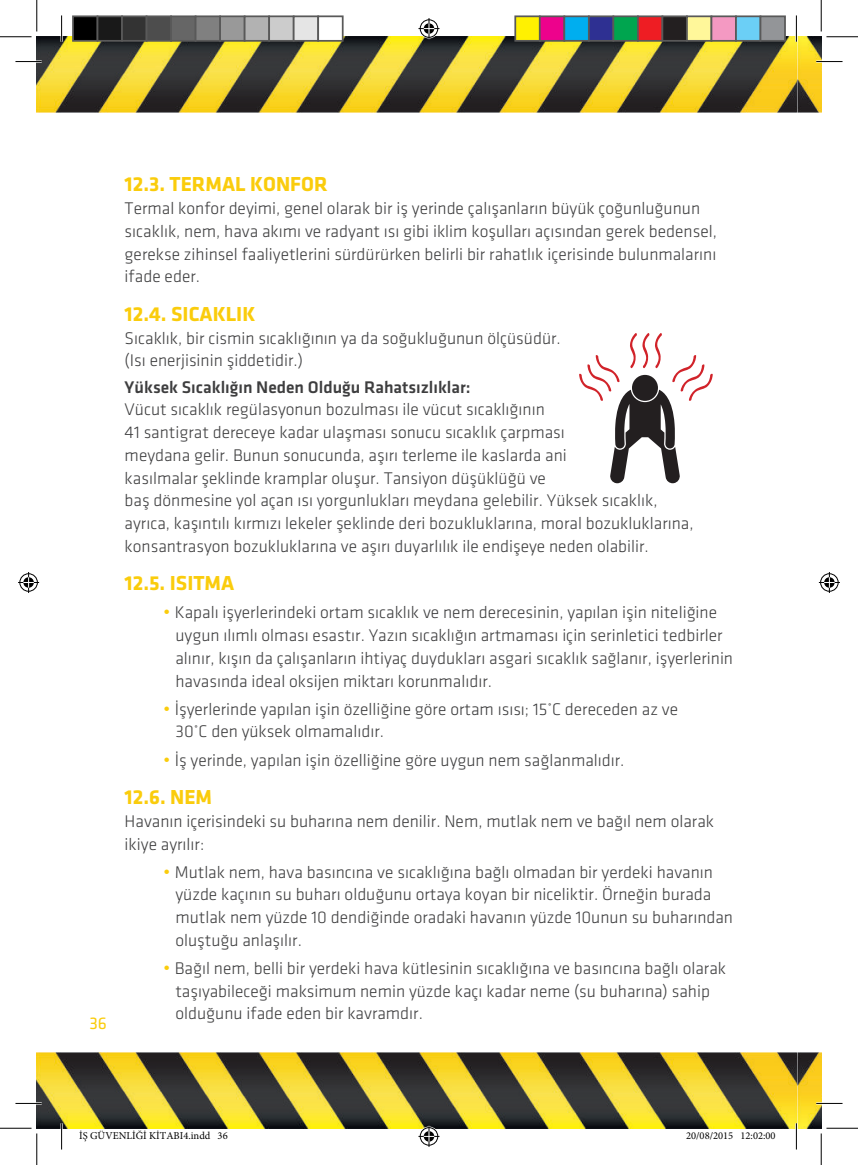
<style>
.page{position:relative;width:858px;height:1165px;background:#fff}
.page>*{position:absolute;margin:0;border:0;box-sizing:border-box;transform-origin:0 0}
.t1{font:700 21px "Klavika";color:#facc0c}
.t2{font:300 17.5px/22.8px "Klavika";color:#3e3e3f}
.t3{font:500 17.5px "Klavika";color:#3e3e3f}
.t4{font:17.5px "Klavika";color:#facc0c}
.t5{font:10.5px "Minion Pro";color:#000}
.s1{font-size:19.25px;color:#facc0c}
</style>
<div class="page">
<img style="left:37px;top:37px;width:784px;height:76px">
<img style="left:37px;top:1052px;width:784px;height:76px">
<svg style="left:579px;top:333px;width:133px;height:150px"></svg>
<hr style="left:15px;top:60px;width:27px;height:3px;background:#fff">
<hr style="left:816px;top:60px;width:26px;height:3px;background:#fff">
<hr style="left:15px;top:1102px;width:27px;height:2px;background:#fff">
<hr style="left:816px;top:1102px;width:26px;height:2px;background:#fff">
<hr style="left:60px;top:15px;width:3px;height:27px;background:#fff">
<hr style="left:60px;top:1123px;width:3px;height:26px;background:#fff">
<hr style="left:795px;top:15px;width:2px;height:27px;background:#fff">
<hr style="left:795px;top:1123px;width:2px;height:26px;background:#fff">
<svg style="left:15px;top:61px;width:27px;height:1px"></svg>
<svg style="left:816px;top:61px;width:26px;height:1px"></svg>
<svg style="left:15px;top:1103px;width:27px;height:1px"></svg>
<svg style="left:816px;top:1103px;width:26px;height:1px"></svg>
<svg style="left:61px;top:15px;width:1px;height:27px"></svg>
<svg style="left:61px;top:1123px;width:1px;height:26px"></svg>
<svg style="left:795px;top:15px;width:1px;height:27px"></svg>
<svg style="left:795px;top:1123px;width:1px;height:26px"></svg>
<hr style="left:0;top:36px;width:32px;height:1px;background:#000">
<hr style="left:826px;top:36px;width:31px;height:1px;background:#000">
<hr style="left:0;top:1128px;width:32px;height:1px;background:#000">
<hr style="left:826px;top:1128px;width:31px;height:1px;background:#000">
<hr style="left:36px;top:0;width:1px;height:31px;background:#000">
<hr style="left:36px;top:1133px;width:1px;height:32px;background:#000">
<hr style="left:820px;top:0;width:1px;height:31px;background:#000">
<hr style="left:820px;top:1133px;width:1px;height:32px;background:#000">
<svg style="left:418px;top:18px;width:21px;height:21px"></svg>
<svg style="left:418px;top:1126px;width:21px;height:21px"></svg>
<svg style="left:18px;top:572px;width:21px;height:21px"></svg>
<svg style="left:818px;top:572px;width:21px;height:21px"></svg>
<div style="left:73px;top:16px;width:24px;height:25px;background:#000"></div>
<div style="left:72px;top:15px;width:26px;height:27px;border:2px solid #595959"></div>
<div style="left:97px;top:16px;width:25px;height:25px;background:#191919"></div>
<div style="left:97px;top:15px;width:26px;height:27px;border:2px solid #595959"></div>
<div style="left:122px;top:16px;width:24px;height:25px;background:#333"></div>
<div style="left:121px;top:15px;width:26px;height:27px;border:2px solid #595959"></div>
<div style="left:146px;top:16px;width:25px;height:25px;background:#4d4d4d"></div>
<div style="left:146px;top:15px;width:26px;height:27px;border:2px solid #595959"></div>
<div style="left:171px;top:16px;width:24px;height:25px;background:#666"></div>
<div style="left:170px;top:15px;width:26px;height:27px;border:2px solid #595959"></div>
<div style="left:195px;top:16px;width:25px;height:25px;background:#808080"></div>
<div style="left:195px;top:15px;width:26px;height:27px;border:2px solid #595959"></div>
<div style="left:220px;top:16px;width:24px;height:25px;background:#999"></div>
<div style="left:219px;top:15px;width:26px;height:27px;border:2px solid #595959"></div>
<div style="left:244px;top:16px;width:25px;height:25px;background:#b2b2b2"></div>
<div style="left:244px;top:15px;width:26px;height:27px;border:2px solid #595959"></div>
<div style="left:269px;top:16px;width:24px;height:25px;background:#ccc"></div>
<div style="left:268px;top:15px;width:26px;height:27px;border:2px solid #595959"></div>
<div style="left:293px;top:16px;width:25px;height:25px;background:#e5e5e5"></div>
<div style="left:293px;top:15px;width:26px;height:27px;border:2px solid #595959"></div>
<div style="left:318px;top:16px;width:24px;height:25px;background:#fff"></div>
<div style="left:317px;top:15px;width:26px;height:27px;border:2px solid #595959"></div>
<div style="left:515px;top:16px;width:24px;height:25px;background:#fff101"></div>
<div style="left:514px;top:15px;width:26px;height:27px;border:2px solid #595959"></div>
<div style="left:539px;top:16px;width:25px;height:25px;background:#ed028c"></div>
<div style="left:538px;top:15px;width:27px;height:27px;border:2px solid #595959"></div>
<div style="left:564px;top:16px;width:24px;height:25px;background:#00aeef"></div>
<div style="left:563px;top:15px;width:26px;height:27px;border:2px solid #595959"></div>
<div style="left:588px;top:16px;width:25px;height:25px;background:#2e3092"></div>
<div style="left:587px;top:15px;width:27px;height:27px;border:2px solid #595959"></div>
<div style="left:613px;top:16px;width:24px;height:25px;background:#00a54f"></div>
<div style="left:612px;top:15px;width:26px;height:27px;border:2px solid #595959"></div>
<div style="left:637px;top:16px;width:25px;height:25px;background:#ee1d23"></div>
<div style="left:636px;top:15px;width:27px;height:27px;border:2px solid #595959"></div>
<div style="left:662px;top:16px;width:24px;height:25px;background:#231f20"></div>
<div style="left:661px;top:15px;width:26px;height:27px;border:2px solid #595959"></div>
<div style="left:686px;top:16px;width:25px;height:25px;background:#fff79a"></div>
<div style="left:685px;top:15px;width:27px;height:27px;border:2px solid #595959"></div>
<div style="left:711px;top:16px;width:24px;height:25px;background:#f499c2"></div>
<div style="left:710px;top:15px;width:26px;height:27px;border:2px solid #595959"></div>
<div style="left:735px;top:16px;width:25px;height:25px;background:#6bcff6"></div>
<div style="left:734px;top:15px;width:27px;height:27px;border:2px solid #595959"></div>
<div style="left:760px;top:16px;width:24px;height:25px;background:#939598"></div>
<div style="left:759px;top:15px;width:26px;height:27px;border:2px solid #595959"></div>
<p class="t4" style="left:89px;top:1014px;width:19px">36</p>
<p class="t1" style="left:125px;top:173px;width:204px">12.3. TERMAL KONFOR</p>
<p class="t2" style="left:125px;top:197px;width:593px">Termal konfor deyimi, genel olarak bir iş yerinde çalışanların büyük çoğunluğunun sıcaklık, nem, hava akımı ve radyant ısı gibi iklim koşulları açısından gerek bedensel, gerekse zihinsel faaliyetlerini sürdürürken belirli bir rahatlık içerisinde bulunmalarını ifade eder.</p>
<p class="t1" style="left:125px;top:302px;width:132px">12.4. SICAKLIK</p>
<p class="t2" style="left:125px;top:327px;width:437px">Sıcaklık, bir cismin sıcaklığının ya da soğukluğunun ölçüsüdür. (Isı enerjisinin şiddetidir.)</p>
<p class="t3" style="left:125px;top:378px;width:347px">Yüksek Sıcaklığın Neden Olduğu Rahatsızlıklar:</p>
<p class="t2" style="left:125px;top:399px;width:570px">Vücut sıcaklık regülasyonun bozulması ile vücut sıcaklığının<br>41 santigrat dereceye kadar ulaşması sonucu sıcaklık çarpması<br>meydana gelir. Bunun sonucunda, aşırı terleme ile kaslarda ani<br>kasılmalar şeklinde kramplar oluşur. Tansiyon düşüklüğü ve<br>baş dönmesine yol açan ısı yorgunlukları meydana gelebilir. Yüksek sıcaklık, ayrıca, kaşıntılı kırmızı lekeler şeklinde deri bozukluklarına, moral bozukluklarına, konsantrasyon bozukluklarına ve aşırı duyarlılık ile endişeye neden olabilir.</p>
<p class="t1" style="left:125px;top:572px;width:111px">12.5. ISITMA</p>
<p class="t2" style="left:175px;top:602px;width:559px;text-indent:-12px"><span class="s1">•</span> Kapalı işyerlerindeki ortam sıcaklık ve nem derecesinin, yapılan işin niteliğine uygun ılımlı olması esastır. Yazın sıcaklığın artmaması için serinletici tedbirler alınır, kışın da çalışanların ihtiyaç duydukları asgari sıcaklık sağlanır, işyerlerinin havasında ideal oksijen miktarı korunmalıdır.</p>
<p class="t2" style="left:175px;top:698px;width:504px;text-indent:-12px"><span class="s1">•</span> İşyerlerinde yapılan işin özelliğine göre ortam ısısı; 15˚C dereceden az ve<br>30˚C den yüksek olmamalıdır.</p>
<p class="t2" style="left:163px;top:749px;width:462px"><span class="s1">•</span> İş yerinde, yapılan işin özelliğine göre uygun nem sağlanmalıdır.</p>
<p class="t1" style="left:125px;top:785px;width:89px">12.6. NEM</p>
<p class="t2" style="left:125px;top:810px;width:590px">Havanın içerisindeki su buharına nem denilir. Nem, mutlak nem ve bağıl nem olarak ikiye ayrılır:</p>
<p class="t2" style="left:175px;top:861px;width:559px;text-indent:-12px"><span class="s1">•</span> Mutlak nem, hava basıncına ve sıcaklığına bağlı olmadan bir yerdeki havanın yüzde kaçının su buharı olduğunu ortaya koyan bir niceliktir. Örneğin burada mutlak nem yüzde 10 dendiğinde oradaki havanın yüzde 10unun su buharından oluştuğu anlaşılır.</p>
<p class="t2" style="left:175px;top:957px;width:552px;text-indent:-12px"><span class="s1">•</span> Bağıl nem, belli bir yerdeki hava kütlesinin sıcaklığına ve basıncına bağlı olarak taşıyabileceği maksimum nemin yüzde kaçı kadar neme (su buharına) sahip olduğunu ifade eden bir kavramdır.</p>
<p class="t5" style="left:79px;top:1130px;width:150px">İŞ GÜVENLİĞİ KİTABI4.indd 36</p>
<p class="t5" style="left:685px;top:1130px;width:91px">20/08/2015 12:02:00</p>
</div>
